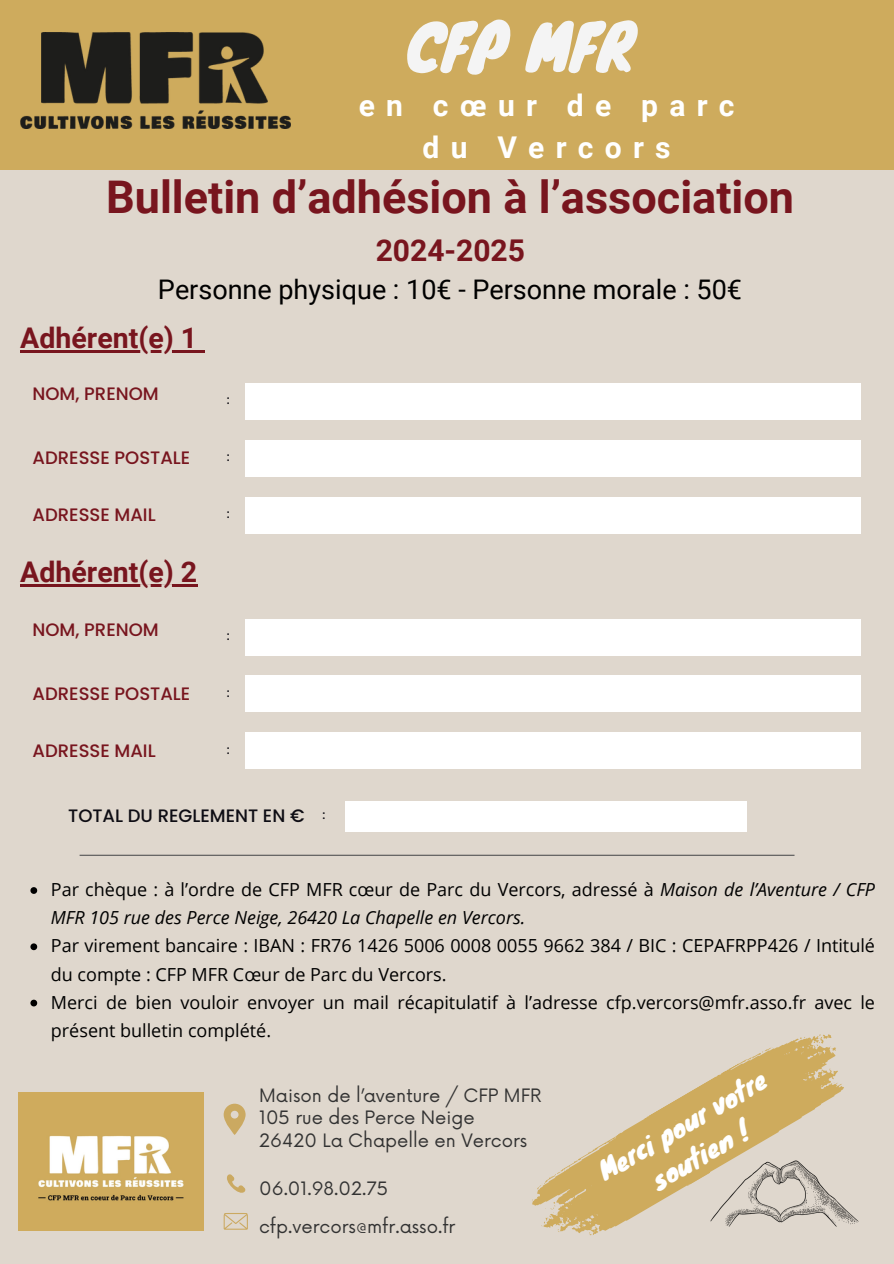
<style>
.page{position:relative;width:894px;height:1264px;background:#fff}
.page>*{position:absolute;margin:0;border:0;box-sizing:border-box;transform-origin:0 0}
.t1{font:63px "Knewave";color:#f4f4f4}
.t2{font:700 45px "Roboto";color:#78151e}
.t3{font:700 30px/41.7px "Roboto";letter-spacing:.375em;color:#fff;text-align:center}
.t4{font:700 30px "Roboto";color:#78151e}
.t5{font:700 28.5px "Roboto";color:#78151e}
.t6{font:27px "Roboto";color:#000}
.t7{font:25.5px/35px "Knewave";color:#fff;text-align:center}
.t8{font:18px/28.2px "Open Sans";color:#000}
.t9{font:italic 18px/28.2px "Open Sans";color:#000}
.t10{font:18px "Now";color:#323232}
.t11{font:500 18px "Poppins";color:#78151e}
.t12{font:500 18px "Poppins";color:#0e0d14}
.t13{font:500 12px "Poppins";color:#0e0d14}
.s1{font-style:normal}
</style>
<div class="page">
<div style="left:0;top:0;width:893px;height:1263px;background:#dfd7cd"></div>
<div style="left:0;top:0;width:893px;height:170px;background:#ceab5d"></div>
<div style="left:245px;top:383px;width:614px;height:36px;background:#fff"></div>
<div style="left:245px;top:439px;width:614px;height:37px;background:#fff"></div>
<div style="left:245px;top:496px;width:614px;height:37px;background:#fff"></div>
<hr style="left:80px;top:854px;width:714px;height:1px;background:#545454">
<div style="left:245px;top:618px;width:614px;height:37px;background:#fff"></div>
<div style="left:245px;top:675px;width:614px;height:37px;background:#fff"></div>
<div style="left:245px;top:732px;width:614px;height:37px;background:#fff"></div>
<div style="left:345px;top:801px;width:401px;height:30px;background:#fff"></div>
<img style="left:20px;top:32px;width:270px;height:96px">
<hr style="left:20px;top:350px;width:177px;height:3px;background:#78151e">
<svg style="left:197px;top:350px;width:7px;height:3px"></svg>
<hr style="left:20px;top:584px;width:177px;height:3px;background:#78151e">
<svg style="left:30px;top:887px;width:7px;height:6px"></svg>
<svg style="left:30px;top:943px;width:7px;height:7px"></svg>
<svg style="left:30px;top:999px;width:7px;height:7px"></svg>
<svg style="left:532px;top:1037px;width:322px;height:199px"></svg>
<svg style="left:799px;top:1037px;width:6px;height:2px"></svg>
<svg style="left:746px;top:1046px;width:26px;height:15px"></svg>
<svg style="left:536px;top:1159px;width:42px;height:30px"></svg>
<svg style="left:813px;top:1034px;width:23px;height:18px"></svg>
<svg style="left:540px;top:1201px;width:23px;height:31px"></svg>
<svg style="left:829px;top:1068px;width:4px;height:5px"></svg>
<svg style="left:588px;top:1227px;width:4px;height:8px"></svg>
<svg style="left:223px;top:1103px;width:22px;height:31px"></svg>
<svg style="left:227px;top:1174px;width:18px;height:19px"></svg>
<svg style="left:223px;top:1213px;width:25px;height:16px"></svg>
<img style="left:19px;top:1092px;width:184px;height:138px">
<p class="t1" style="left:406px;top:-4px;width:229px">CFP MFR</p>
<h5 class="t3" style="left:358px;top:85px;width:377px">en cœur de parc du Vercors</h5>
<h5 class="t2" style="left:106px;top:172px;width:689px">Bulletin d’adhésion à l’association</h5>
<h5 class="t4" style="left:375px;top:233px;width:151px">2024-2025</h5>
<h5 class="t6" style="left:158px;top:274px;width:585px">Personne physique : 10€ - Personne morale : 50€</h5>
<h1 class="t5" style="left:20px;top:322px;width:178px">Adhérent(e) 1</h1>
<p class="t11" style="left:33px;top:381px;width:128px">NOM, PRENOM</p>
<h2 class="t11" style="left:33px;top:445px;width:159px">ADRESSE POSTALE</h2>
<h3 class="t11" style="left:33px;top:502px;width:125px">ADRESSE MAIL</h3>
<p class="t5" style="left:20px;top:556px;width:178px">Adhérent(e) 2</p>
<h2 class="t11" style="left:33px;top:617px;width:128px">NOM, PRENOM</h2>
<h5 class="t11" style="left:33px;top:680px;width:159px">ADRESSE POSTALE</h5>
<p class="t11" style="left:33px;top:737px;width:125px">ADRESSE MAIL</p>
<h2 class="t13" style="left:227px;top:391px;width:4px">:</h2>
<h5 class="t13" style="left:227px;top:448px;width:4px">:</h5>
<p class="t13" style="left:227px;top:505px;width:4px">:</p>
<h5 class="t13" style="left:227px;top:627px;width:4px">:</h5>
<p class="t13" style="left:227px;top:684px;width:4px">:</p>
<h5 class="t13" style="left:227px;top:741px;width:4px">:</h5>
<p class="t12" style="left:68px;top:802px;width:238px">TOTAL DU REGLEMENT EN €</p>
<h5 class="t13" style="left:322px;top:806px;width:4px">:</h5>
<p class="t9" style="left:51px;top:875px;width:825px"><span class="s1">Par chèque : à l’ordre de CFP MFR cœur de Parc du Vercors, adressé à</span> Maison de l’Aventure / CFP<br>MFR 105 rue des Perce Neige, 26420 La Chapelle en Vercors.</p>
<p class="t8" style="left:51px;top:931px;width:825px">Par virement bancaire : IBAN : FR76 1426 5006 0008 0055 9662 384 / BIC : CEPAFRPP426 / Intitulé du compte : CFP MFR Cœur de Parc du Vercors.</p>
<p class="t8" style="left:51px;top:987px;width:825px">Merci de bien vouloir envoyer un mail récapitulatif à l’adresse cfp.vercors@mfr.asso.fr avec le présent bulletin complété.</p>
<p class="t7" style="left:591px;top:1156px;width:191px;rotate:-30deg">Merci pour votre soutien !</p>
<p class="t10" style="left:259px;top:1084px;width:284px">Maison de l’aventure / CFP MFR</p>
<p class="t10" style="left:259px;top:1107px;width:217px">105 rue des Perce Neige</p>
<h4 class="t10" style="left:259px;top:1129px;width:269px">26420 La Chapelle en Vercors</h4>
<p class="t10" style="left:259px;top:1178px;width:130px">06.01.98.02.75</p>
<p class="t10" style="left:259px;top:1216px;width:198px">cfp.vercors@mfr.asso.fr</p>
</div>
